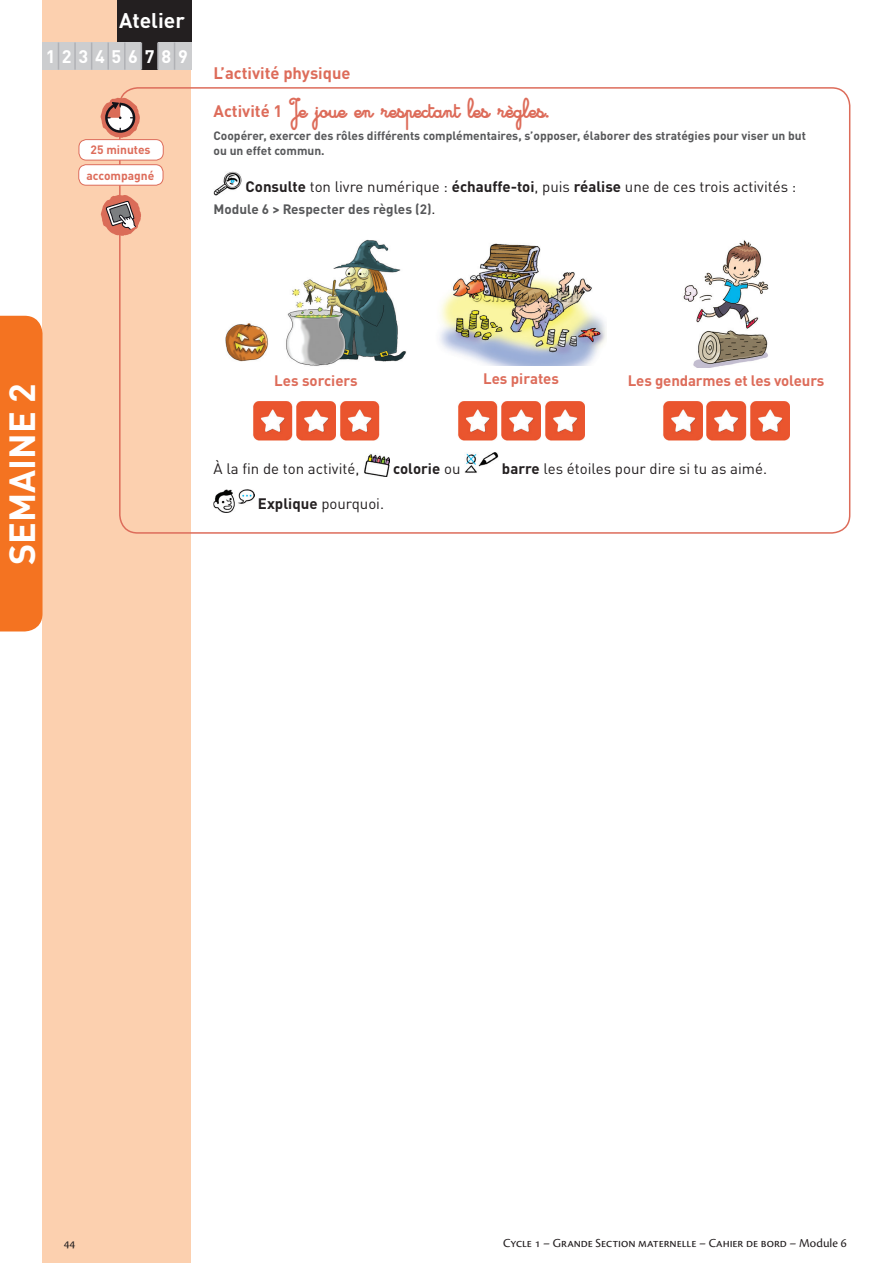
<style>
.page{position:relative;width:893px;height:1263px;background:#fff}
.page>*{position:absolute;margin:0;border:0;box-sizing:border-box;transform-origin:0 0}
.t1{font:700 36px "DINOT";color:#fff}
.t2{font:21px "Cursivestandardbold";color:#dd6c5a}
.t3{font:700 21px "DINOT";color:#fff}
.t4{font:700 18px "DINOT";letter-spacing:.38em;color:#fff}
.t5{font:700 16.5px "DINOT";color:#dd6c5a}
.t6{font:15px "DINOT";color:#231f20}
.t7{font:700 15px "DINOT";letter-spacing:-.01em;color:#dd6c5a}
.t8{font:700 15px "DINOT";color:#231f20}
.t9{font:700 13.5px "DINOT";color:#57585a}
.t10{font:12.75px "Cronos Pro";letter-spacing:-.005em;color:#231f20}
.t11{font:700 12px/15px "DINOT";color:#57585a}
.t12{font:700 12px/25px "DINOT";color:#dd6c5a;text-align:center}
.s1{font-family:"DINOT";font-weight:700;font-size:16.5px}
.s2{font-weight:700}
.s3{font-weight:400;font-size:15px;color:#231f20}
.s4{font-weight:400}
</style>
<div class="page">
<div style="left:43px;top:0;width:148px;height:1263px;background:#fcd0af"></div>
<div style="left:0;top:316px;width:43px;height:315px;background:#f47321"></div>
<img style="left:213px;top:171px;width:29px;height:25px">
<img style="left:225px;top:239px;width:181px;height:127px">
<img style="left:439px;top:243px;width:167px;height:122px">
<img style="left:683px;top:240px;width:86px;height:128px">
<img style="left:253px;top:401px;width:39px;height:39px">
<img style="left:296px;top:401px;width:40px;height:39px">
<img style="left:340px;top:401px;width:39px;height:39px">
<img style="left:458px;top:401px;width:39px;height:39px">
<img style="left:501px;top:401px;width:40px;height:39px">
<img style="left:545px;top:401px;width:39px;height:39px">
<img style="left:663px;top:401px;width:39px;height:39px">
<img style="left:706px;top:401px;width:40px;height:39px">
<img style="left:750px;top:401px;width:40px;height:39px">
<img style="left:364px;top:454px;width:25px;height:23px">
<img style="left:464px;top:452px;width:34px;height:21px">
<img style="left:213px;top:489px;width:41px;height:24px">
<div style="left:117px;top:0;width:74px;height:43px;background:#231f20"></div>
<div style="left:43px;top:43px;width:16px;height:27px;background:#cccdcf"></div>
<div style="left:58px;top:43px;width:17px;height:27px;background:#cccdcf"></div>
<div style="left:75px;top:43px;width:17px;height:27px;background:#cccdcf"></div>
<div style="left:92px;top:43px;width:16px;height:27px;background:#cccdcf"></div>
<div style="left:108px;top:43px;width:17px;height:27px;background:#cccdcf"></div>
<div style="left:125px;top:43px;width:16px;height:27px;background:#cccdcf"></div>
<div style="left:141px;top:43px;width:17px;height:27px;background:#231f20"></div>
<div style="left:158px;top:43px;width:17px;height:27px;background:#cccdcf"></div>
<div style="left:175px;top:43px;width:16px;height:27px;background:#cccdcf"></div>
<svg style="left:58px;top:43px;width:1px;height:27px"></svg>
<hr style="left:74px;top:43px;width:2px;height:27px;background:#b0b1b5">
<svg style="left:91px;top:43px;width:1px;height:27px"></svg>
<hr style="left:107px;top:43px;width:2px;height:27px;background:#b0b1b5">
<hr style="left:124px;top:43px;width:2px;height:27px;background:#b0b1b5">
<svg style="left:141px;top:43px;width:1px;height:27px"></svg>
<hr style="left:157px;top:43px;width:2px;height:27px;background:#b0b1b5">
<svg style="left:174px;top:43px;width:1px;height:27px"></svg>
<div style="left:79px;top:140px;width:84px;height:20px;background:#fff;border-radius:8px"></div>
<div style="left:79px;top:139px;width:85px;height:21px;border:1px solid #dd6c5a;border-radius:8px"></div>
<svg style="left:100px;top:98px;width:40px;height:40px"></svg>
<div style="left:79px;top:165px;width:84px;height:20px;background:#fff;border-radius:8px"></div>
<div style="left:78px;top:164px;width:85px;height:22px;border:1px solid #dd6c5a;border-radius:8px"></div>
<svg style="left:101px;top:195px;width:40px;height:41px"></svg>
<h2 class="t3" style="left:119px;top:7px;width:67px">Atelier</h2>
<p class="t4" style="left:46px;top:45px;width:144px">123456789</p>
<p class="t12" style="left:86px;top:137px;width:69px">25 minutes accompagné</p>
<p class="t5" style="left:213px;top:62px;width:139px">L’activité physique</p>
<h2 class="t2" style="left:213px;top:97px;width:337px"><span class="s1">Activité 1</span> Je joue en respectant les règles.</h2>
<p class="t11" style="left:213px;top:128px;width:594px">Coopérer, exercer des rôles différents complémentaires, s’opposer, élaborer des stratégies pour viser un but ou un effet commun.</p>
<p class="t6" style="left:246px;top:177px;width:552px"><span class="s2">Consulte</span> ton livre numérique : <span class="s2">échauffe-toi</span>, puis <span class="s2">réalise</span> une de ces trois activités :</p>
<p class="t9" style="left:213px;top:200px;width:224px">Module 6 &gt; Respecter des règles (2)<span class="s3">.</span></p>
<h1 class="t1" style="left:-1px;top:565px;width:183px;rotate:-90deg">SEMAINE 2</h1>
<p class="t7" style="left:274px;top:371px;width:85px">Les sorciers</p>
<p class="t7" style="left:483px;top:368px;width:77px">Les pirates</p>
<p class="t7" style="left:628px;top:370px;width:198px">Les gendarmes et les voleurs</p>
<p class="t6" style="left:213px;top:459px;width:147px">À la fin de ton activité,</p>
<p class="t8" style="left:393px;top:458px;width:69px">colorie <span class="s4">ou</span></p>
<p class="t6" style="left:502px;top:459px;width:267px"><span class="s2">barre</span> les étoiles pour dire si tu as aimé.</p>
<p class="t6" style="left:258px;top:494px;width:128px"><span class="s2">Explique</span> pourquoi.</p>
<p class="t10" style="left:64px;top:1235px;width:13px">44</p>
<p class="t10" style="left:503px;top:1235px;width:345px">Cycle 1 – Grande Section maternelle – Cahier de bord – Module 6</p>
</div>
